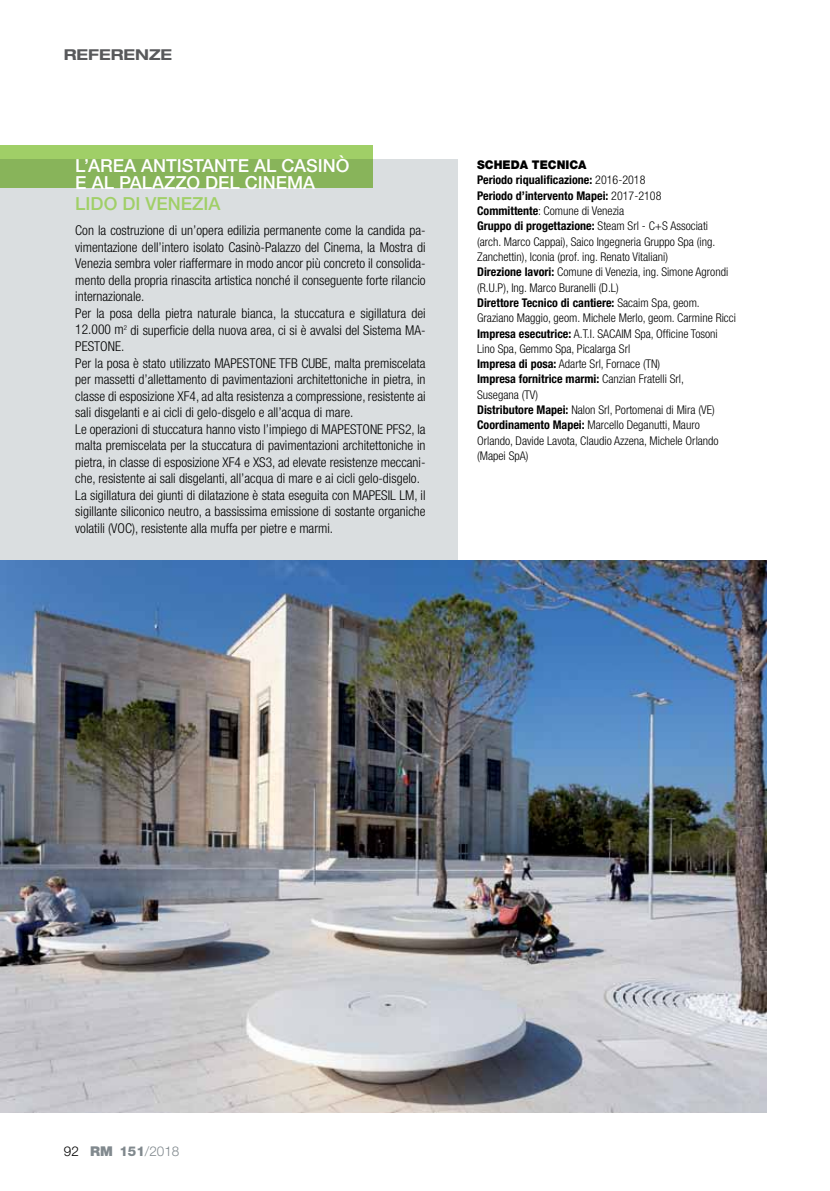
<style>
.page{position:relative;width:830px;height:1191px;background:#fff}
.page>*{position:absolute;margin:0;border:0;box-sizing:border-box;transform-origin:0 0}
.t1{font:500 18px/16.5px "Helvetica Neue LTW1 G";color:#fff}
.t2{font:500 18px "Helvetica Neue LTW1 G";color:#a0cf67}
.t3{font:700 expanded 15px "Helvetica Neue LT Std";color:#58595b}
.t4{font:300 condensed 13.5px/16.5px "Helvetica Neue LT Std";color:#000}
.t5{font:300 13.5px "Helvetica Neue LT Std";color:#81898e}
.t6{font:300 condensed 12px/15.3px "Helvetica Neue LT Std";color:#000}
.s1{font-weight:900;font-stretch:normal}
.s2{font-weight:700}
.s3{color:#000}
.s4{font-weight:900}
.s5{font-weight:800}
</style>
<div class="page">
<hr style="left:829px;top:531px;width:1px;height:581px;background:#dadee0">
<div style="left:0;top:159px;width:457px;height:782px;background:#dadee0"></div>
<svg style="left:0;top:146px;width:373px;height:42px;background:#8fbc5e"></svg>
<hr style="left:829px;top:531px;width:1px;height:42px;background:#a0cf67">
<img style="left:0;top:560px;width:765px;height:552px">
<p class="t3" style="left:64px;top:45px;width:110px">REFERENZE</p>
<h1 class="t1" style="left:75px;top:158px;width:276px">L’AREA ANTISTANTE AL CASINÒ<br>E AL PALAZZO DEL CINEMA</h1>
<h1 class="t2" style="left:75px;top:193px;width:147px">LIDO DI VENEZIA</h1>
<p class="t4" style="left:75px;top:222px;width:352px">Con la costruzione di un’opera edilizia permanente come la candida pa&shy;vimentazione dell’intero isolato Casinò-Palazzo del Cinema, la Mostra di Venezia sembra voler riaffermare in modo ancor più concreto il consolida&shy;mento della propria rinascita artistica nonché il conseguente forte rilancio internazionale.<br>Per la posa della pietra naturale bianca, la stuccatura e sigillatura dei 12.000 m<sup>2</sup> di superficie della nuova area, ci si è avvalsi del Sistema MA-PESTONE.<br>Per la posa è stato utilizzato MAPESTONE TFB CUBE, malta premiscelata per massetti d’allettamento di pavimentazioni architettoniche in pietra, in classe di esposizione XF4, ad alta resistenza a compressione, resistente ai sali disgelanti e ai cicli di gelo-disgelo e all’acqua di mare.<br>Le operazioni di stuccatura hanno visto l’impiego di MAPESTONE PFS2, la malta premiscelata per la stuccatura di pavimentazioni architettoniche in pietra, in classe di esposizione XF4 e XS3, ad elevate resistenze meccani&shy;che, resistente ai sali disgelanti, all’acqua di mare e ai cicli gelo-disgelo.<br>La sigillatura dei giunti di dilatazione è stata eseguita con MAPESIL LM, il sigillante siliconico neutro, a bassissima emissione di sostante organiche volatili (VOC), resistente alla muffa per pietre e marmi.</p>
<p class="t6" style="left:477px;top:157px;width:260px"><span class="s1">SCHEDA TECNICA<br></span><span class="s2">Periodo riqualificazione:</span> 2016-2018<br><span class="s2">Periodo d’intervento Mapei:</span> 2017-2108<br><span class="s2">Committente</span>: Comune di Venezia<br><span class="s2">Gruppo di progettazione:</span> Steam Srl - C+S Associati<br>(arch. Marco Cappai), Saico Ingegneria Gruppo Spa (ing.<br>Zanchettin), Iconia (prof. ing. Renato Vitaliani)<br><span class="s2">Direzione lavori:</span> Comune di Venezia, ing. Simone Agrondi (R.U.P), Ing. Marco Buranelli (D.L)<br><span class="s2">Direttore Tecnico di cantiere:</span> Sacaim Spa, geom.<br>Graziano Maggio, geom. Michele Merlo, geom. Carmine Ricci <span class="s2">Impresa esecutrice:</span> A.T.I. SACAIM Spa, Officine Tosoni Lino Spa, Gemmo Spa, Picalarga Srl<br><span class="s2">Impresa di posa:</span> Adarte Srl, Fornace (TN)<br><span class="s2">Impresa fornitrice marmi:</span> Canzian Fratelli Srl,<br>Susegana (TV)<br><span class="s2">Distributore Mapei:</span> Nalon Srl, Portomenai di Mira (VE)<br><span class="s2">Coordinamento Mapei:</span> Marcello Deganutti, Mauro Orlando, Davide Lavota, Claudio Azzena, Michele Orlando (Mapei SpA)</p>
<p class="t5" style="left:64px;top:1142px;width:117px"><span class="s3">92</span> <span class="s4">RM</span> <span class="s5">151</span>/2018</p>
</div>
